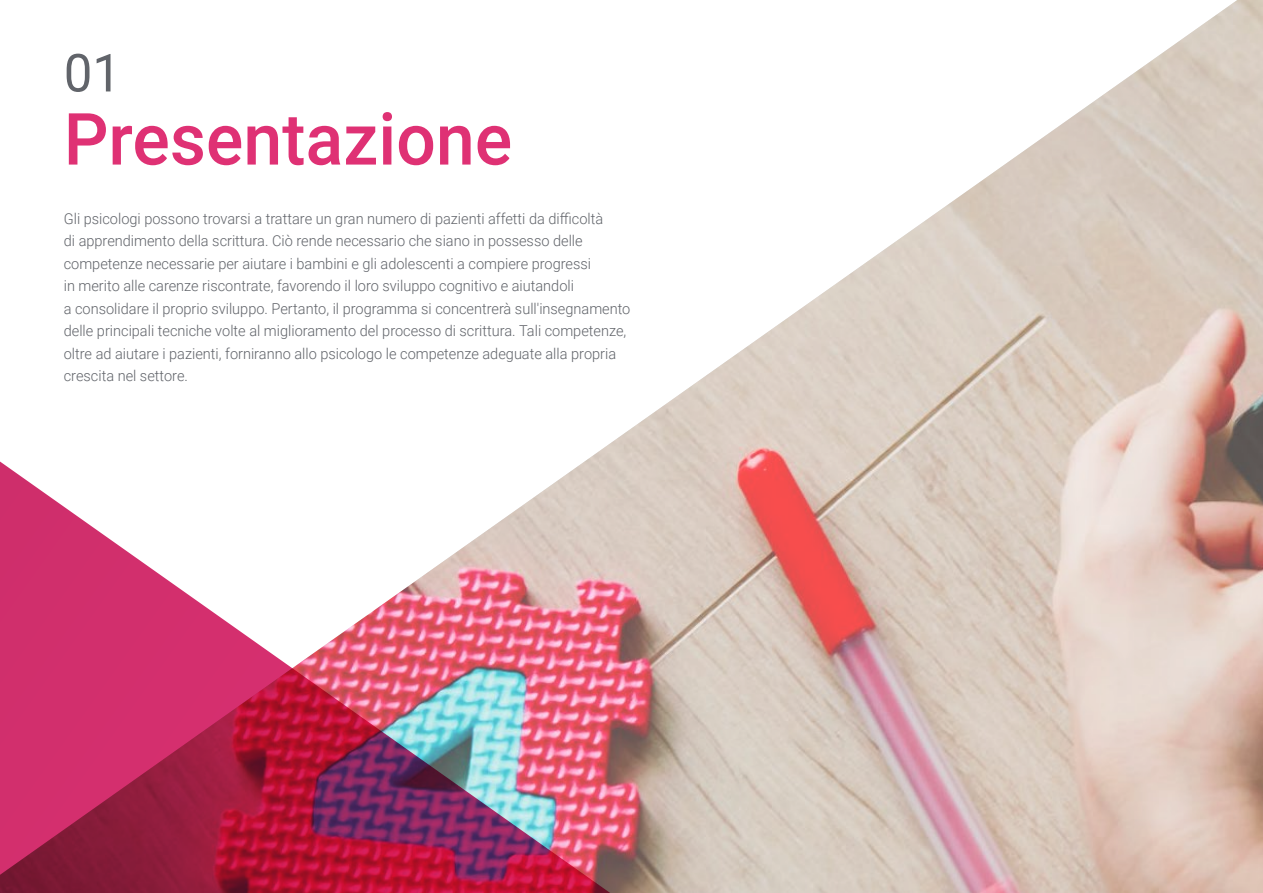
<style>
.page{position:relative;width:1263px;height:893px;background:#fff}
.page>*{position:absolute;margin:0;border:0;box-sizing:border-box;transform-origin:0 0}
.t1{font:500 72px "Roboto";color:#df3174}
.t2{font:52.5px "Roboto";color:#61646a}
.t3{font:300 15px/22.5px "Roboto";color:#61646a}
</style>
<div class="page">
<img style="left:607px;top:0;width:656px;height:893px">
<svg style="left:0;top:446px;width:640px;height:447px"></svg>
<h2 class="t2" style="left:64px;top:36px;width:59px">01</h2>
<h1 class="t1" style="left:64px;top:89px;width:450px">Presentazione</h1>
<p class="t3" style="left:64px;top:207px;width:568px">Gli psicologi possono trovarsi a trattare un gran numero di pazienti affetti da difficoltà<br>di apprendimento della scrittura. Ciò rende necessario che siano in possesso delle competenze necessarie per aiutare i bambini e gli adolescenti a compiere progressi<br>in merito alle carenze riscontrate, favorendo il loro sviluppo cognitivo e aiutandoli<br>a consolidare il proprio sviluppo. Pertanto, il programma si concentrerà sull'insegnamento delle principali tecniche volte al miglioramento del processo di scrittura. Tali competenze, oltre ad aiutare i pazienti, forniranno allo psicologo le competenze adeguate alla propria crescita nel settore.</p>
</div>
